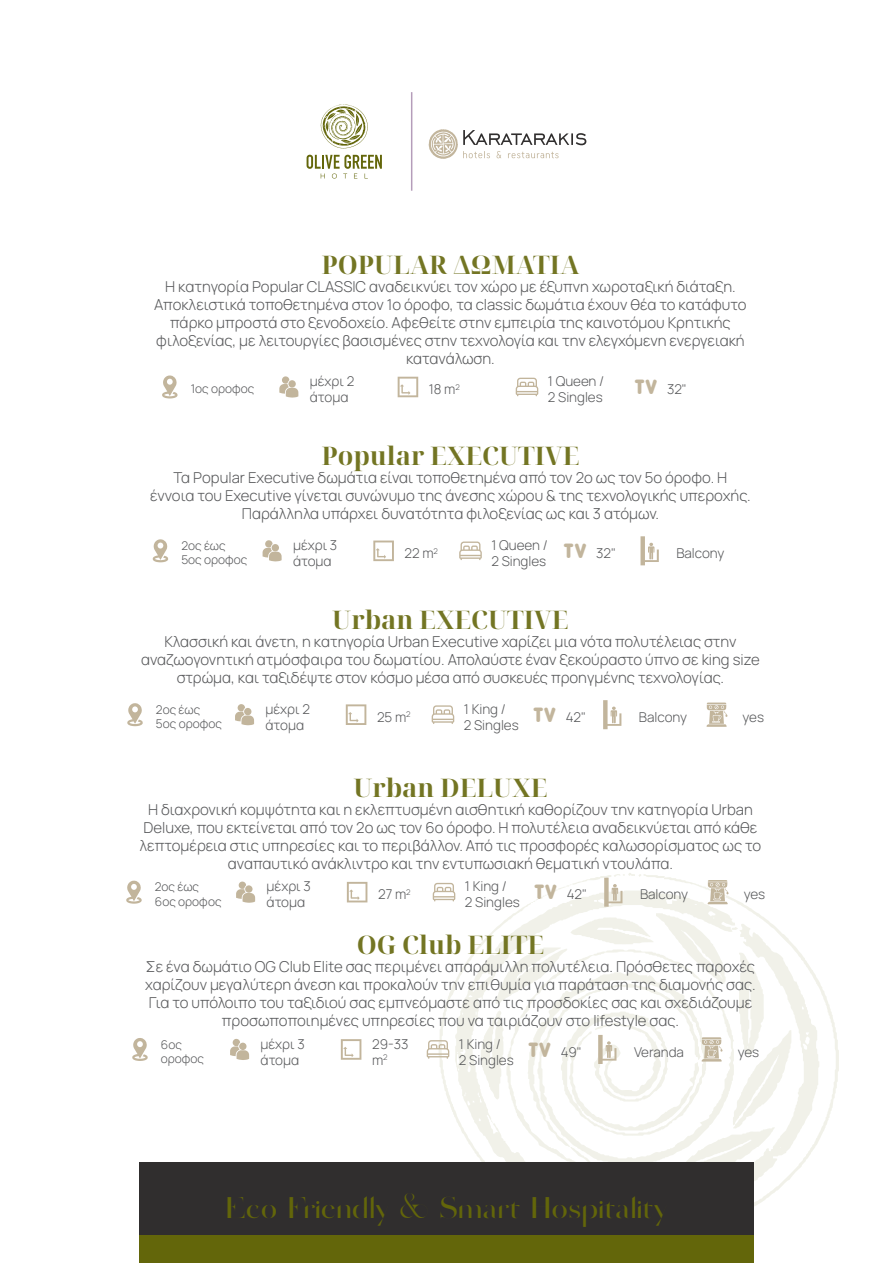
<style>
.page{position:relative;width:893px;height:1263px;background:#fff}
.page>*{position:absolute;margin:0;border:0;box-sizing:border-box;transform-origin:0 0}
.t1{font:30px "Sage";color:#63660a}
.t2{font:700 25.5px "Noto Serif Display";color:#737523}
.t3{font:800 22.5px "Antipasto";color:#c2b59c}
.t4{font:300 15px/18px "Manrope";color:#57585a;text-align:center}
.t5{font:300 13.5px/16.2px "Manrope";color:#57585a}
.t6{font:300 12px/14.4px "Manrope";color:#57585a}
</style>
<div class="page">
<svg style="left:440px;top:895px;width:399px;height:311px"></svg>
<svg style="left:162px;top:375px;width:16px;height:23px"></svg>
<svg style="left:279px;top:376px;width:19px;height:22px"></svg>
<svg style="left:398px;top:377px;width:20px;height:20px"></svg>
<svg style="left:516px;top:378px;width:22px;height:18px"></svg>
<svg style="left:153px;top:539px;width:15px;height:23px"></svg>
<svg style="left:263px;top:540px;width:19px;height:21px"></svg>
<svg style="left:373px;top:540px;width:21px;height:21px"></svg>
<svg style="left:459px;top:541px;width:23px;height:19px"></svg>
<svg style="left:640px;top:536px;width:19px;height:29px"></svg>
<svg style="left:127px;top:703px;width:16px;height:23px"></svg>
<svg style="left:235px;top:704px;width:19px;height:21px"></svg>
<svg style="left:346px;top:704px;width:20px;height:21px"></svg>
<svg style="left:432px;top:705px;width:22px;height:19px"></svg>
<svg style="left:603px;top:700px;width:18px;height:29px"></svg>
<svg style="left:706px;top:702px;width:21px;height:25px"></svg>
<svg style="left:126px;top:880px;width:16px;height:24px"></svg>
<svg style="left:236px;top:881px;width:19px;height:22px"></svg>
<svg style="left:347px;top:882px;width:20px;height:20px"></svg>
<svg style="left:433px;top:883px;width:22px;height:18px"></svg>
<svg style="left:531px;top:873px;width:198px;height:34px"></svg>
<svg style="left:132px;top:1038px;width:16px;height:23px"></svg>
<svg style="left:230px;top:1039px;width:19px;height:21px"></svg>
<svg style="left:341px;top:1039px;width:20px;height:21px"></svg>
<svg style="left:427px;top:1040px;width:22px;height:19px"></svg>
<svg style="left:480px;top:913px;width:311px;height:281px"></svg>
<div style="left:139px;top:1162px;width:615px;height:99px;background:#302e2e"></div>
<div style="left:139px;top:1236px;width:615px;height:27px;background:#63660a"></div>
<svg style="left:429px;top:129px;width:157px;height:30px"></svg>
<hr style="left:411px;top:92px;width:1px;height:99px;background:#b59dba">
<svg style="left:321px;top:104px;width:47px;height:45px"></svg>
<svg style="left:307px;top:155px;width:75px;height:24px"></svg>
<p class="t2" style="left:322px;top:247px;width:259px">POPULAR ΔΩΜΑΤΙΑ</p>
<p class="t4" style="left:154px;top:277px;width:594px">Η κατηγορία Popular CLASSIC αναδεικνύει τον χώρο με έξυπνη χωροταξική διάταξη.<br>Αποκλειστικά τοποθετημένα στον 1ο όροφο, τα classic δωμάτια έχουν θέα το κατάφυτο πάρκο μπροστά στο ξενοδοχείο. Αφεθείτε στην εμπειρία της καινοτόμου Κρητικής φιλοξενίας, με λειτουργίες βασισμένες στην τεχνολογία και την ελεγχόμενη ενεργειακή κατανάλωση.</p>
<p class="t6" style="left:191px;top:381px;width:65px">1ος οροφος</p>
<p class="t5" style="left:310px;top:372px;width:46px">μέχρι 2 άτομα</p>
<p class="t5" style="left:429px;top:381px;width:33px">18 m<sup>2</sup></p>
<p class="t5" style="left:548px;top:372px;width:58px">1 Queen /</p>
<p class="t5" style="left:548px;top:389px;width:56px">2 Singles</p>
<p class="t3" style="left:634px;top:372px;width:25px">TV</p>
<p class="t5" style="left:667px;top:381px;width:21px">32"</p>
<p class="t2" style="left:321px;top:439px;width:260px">Popular EXECUTIVE</p>
<p class="t4" style="left:150px;top:468px;width:602px">Τα Popular Executive δωμάτια είναι τοποθετημένα από τον 2ο ως τον 5ο όροφο. Η έννοια του Executive γίνεται συνώνυμο της άνεσης χώρου &amp; της τεχνολογικής υπεροχής.<br>Παράλληλα υπάρχει δυνατότητα φιλοξενίας ως και 3 ατόμων.</p>
<p class="t6" style="left:181px;top:538px;width:46px">2ος έως</p>
<p class="t6" style="left:181px;top:552px;width:68px">5ος οροφος</p>
<p class="t5" style="left:293px;top:536px;width:46px">μέχρι 3 άτομα</p>
<p class="t5" style="left:405px;top:544px;width:35px">22 m<sup>2</sup></p>
<p class="t5" style="left:491px;top:536px;width:58px">1 Queen /</p>
<p class="t5" style="left:491px;top:552px;width:56px">2 Singles</p>
<p class="t3" style="left:563px;top:536px;width:25px">TV</p>
<p class="t5" style="left:596px;top:544px;width:21px">32"</p>
<p class="t5" style="left:676px;top:544px;width:50px">Balcony</p>
<p class="t2" style="left:332px;top:602px;width:238px">Urban EXECUTIVE</p>
<p class="t4" style="left:141px;top:632px;width:620px">Κλασσική και άνετη, η κατηγορία Urban Executive χαρίζει μια νότα πολυτέλειας στην αναζωογονητική ατμόσφαιρα του δωματίου. Απολαύστε έναν ξεκούραστο ύπνο σε king size στρώμα, και ταξιδέψτε στον κόσμο μέσα από συσκευές προηγμένης τεχνολογίας.</p>
<p class="t6" style="left:156px;top:702px;width:46px">2ος έως</p>
<p class="t6" style="left:156px;top:716px;width:68px">5ος οροφος</p>
<p class="t5" style="left:265px;top:700px;width:46px">μέχρι 2 άτομα</p>
<p class="t5" style="left:377px;top:708px;width:35px">25 m<sup>2</sup></p>
<p class="t5" style="left:464px;top:700px;width:43px">1 King /</p>
<p class="t3" style="left:533px;top:700px;width:25px">TV</p>
<p class="t5" style="left:566px;top:708px;width:22px">42"</p>
<p class="t5" style="left:639px;top:708px;width:50px">Balcony</p>
<p class="t5" style="left:743px;top:708px;width:23px">yes</p>
<p class="t5" style="left:464px;top:716px;width:56px">2 Singles</p>
<p class="t2" style="left:353px;top:770px;width:196px">Urban DELUXE</p>
<p class="t4" style="left:140px;top:800px;width:623px">Η διαχρονική κομψότητα και η εκλεπτυσμένη αισθητική καθορίζουν την κατηγορία Urban Deluxe, που εκτείνεται από τον 2ο ως τον 6ο όροφο. Η πολυτέλεια αναδεικνύεται από κάθε λεπτομέρεια στις υπηρεσίες και το περιβάλλον. Από τις προσφορές καλωσορίσματος ως το αναπαυτικό ανάκλιντρο και την εντυπωσιακή θεματική ντουλάπα.</p>
<p class="t6" style="left:155px;top:879px;width:46px">2ος έως</p>
<p class="t6" style="left:155px;top:894px;width:68px">6ος οροφος</p>
<p class="t5" style="left:267px;top:878px;width:46px">μέχρι 3 άτομα</p>
<p class="t5" style="left:378px;top:886px;width:34px">27 m<sup>2</sup></p>
<p class="t5" style="left:465px;top:878px;width:43px">1 King /</p>
<p class="t3" style="left:534px;top:878px;width:25px">TV</p>
<p class="t5" style="left:567px;top:886px;width:22px">42"</p>
<p class="t5" style="left:640px;top:886px;width:50px">Balcony</p>
<p class="t5" style="left:744px;top:886px;width:23px">yes</p>
<p class="t2" style="left:357px;top:927px;width:189px">OG Club ELITE</p>
<p class="t4" style="left:145px;top:957px;width:612px">Σε ένα δωμάτιο OG Club Elite σας περιμένει απαράμιλλη πολυτέλεια. Πρόσθετες παροχές χαρίζουν μεγαλύτερη άνεση και προκαλούν την επιθυμία για παράταση της διαμονής σας.<br>Για το υπόλοιπο του ταξιδιού σας εμπνεόμαστε από τις προσδοκίες σας και σχεδιάζουμε προσωποποιημένες υπηρεσίες που να ταιριάζουν στο lifestyle σας.</p>
<p class="t6" style="left:161px;top:1036px;width:45px">6ος οροφος</p>
<p class="t5" style="left:261px;top:1035px;width:46px">μέχρι 3 άτομα</p>
<p class="t5" style="left:372px;top:1035px;width:38px">29-33 m<sup>2</sup></p>
<p class="t5" style="left:459px;top:1035px;width:43px">1 King /</p>
<p class="t5" style="left:465px;top:894px;width:56px">2 Singles</p>
<p class="t3" style="left:528px;top:1035px;width:25px">TV</p>
<p class="t5" style="left:561px;top:1043px;width:23px">49"</p>
<p class="t5" style="left:634px;top:1043px;width:51px">Veranda</p>
<p class="t5" style="left:738px;top:1043px;width:23px">yes</p>
<p class="t5" style="left:459px;top:1051px;width:56px">2 Singles</p>
<p class="t1" style="left:226px;top:1188px;width:443px">Eco Friendly &amp; Smart Hospitality</p>
</div>
